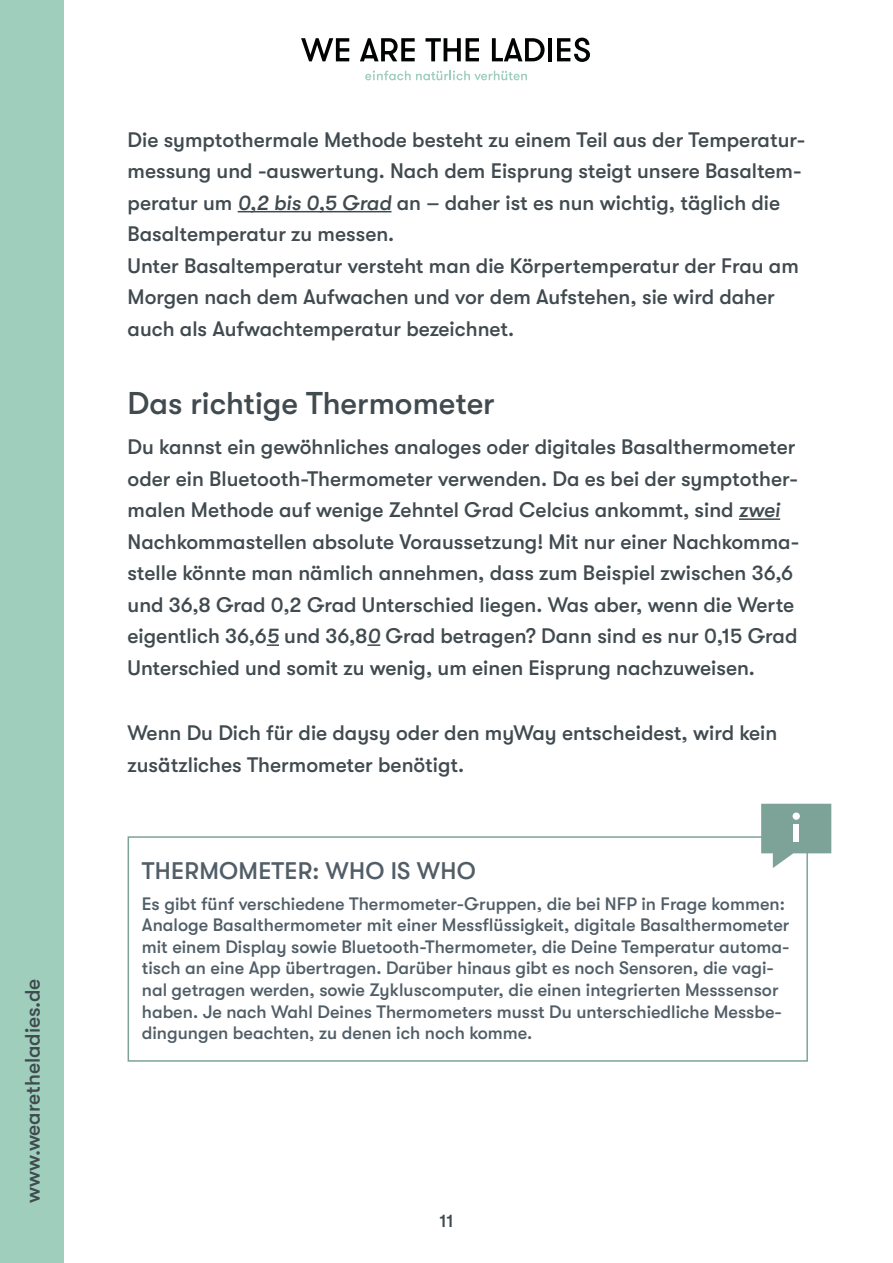
<style>
.page{position:relative;width:893px;height:1263px;background:#fff}
.page>*{position:absolute;margin:0;border:0;box-sizing:border-box;transform-origin:0 0}
.t1{font:500 31.5px "GT Walsheim";color:#404a4f}
.t2{font:500 24px "GT Walsheim";letter-spacing:.01em;color:#515e67}
.t3{font:500 21px/31.5px "GT Walsheim";color:#404a4f}
.t4{font:500 18px/21.6px "GT Walsheim";color:#515e67}
.t5{font:500 18px "GT Walsheim";color:#404a4f}
.s1{font-style:italic}
</style>
<div class="page">
<div style="left:0;top:0;width:64px;height:1263px;background:#9fcfbc"></div>
<svg style="left:301px;top:38px;width:48px;height:23px"></svg>
<svg style="left:360px;top:38px;width:55px;height:23px"></svg>
<svg style="left:425px;top:38px;width:54px;height:23px"></svg>
<svg style="left:492px;top:38px;width:53px;height:23px"></svg>
<hr style="left:548px;top:38px;width:4px;height:23px;background:#010202">
<svg style="left:557px;top:38px;width:33px;height:24px"></svg>
<svg style="left:365px;top:70px;width:162px;height:10px"></svg>
<hr style="left:238px;top:211px;width:153px;height:1px;background:#404a4f">
<hr style="left:739px;top:518px;width:41px;height:2px;background:#404a4f">
<svg style="left:267px;top:644px;width:12px;height:2px"></svg>
<svg style="left:367px;top:644px;width:13px;height:2px"></svg>
<div style="left:128px;top:836px;width:680px;height:226px;border:2px solid #7da399"></div>
<svg style="left:761px;top:804px;width:70px;height:64px"></svg>
<div style="left:793px;top:824px;width:6px;height:18px;background:#fff"></div>
<div style="left:793px;top:812px;width:7px;height:8px;background:#fff;border-radius:50%"></div>
<p class="t3" style="left:17px;top:1203px;width:226px;rotate:-90deg">www.wearetheladies.de</p>
<p class="t3" style="left:128px;top:124px;width:679px">Die symptothermale Methode besteht zu einem Teil aus der Temperatur&shy;messung und -auswertung. Nach dem Eisprung steigt unsere Basaltem&shy;peratur um <span class="s1">0,2 bis 0,5 Grad</span> an – daher ist es nun wichtig, täglich die Basaltemperatur zu messen.<br>Unter Basaltemperatur versteht man die Körpertemperatur der Frau am Morgen nach dem Aufwachen und vor dem Aufstehen, sie wird daher auch als Aufwachtemperatur bezeichnet.</p>
<h1 class="t1" style="left:128px;top:385px;width:369px">Das richtige Thermometer</h1>
<p class="t3" style="left:128px;top:431px;width:673px">Du kannst ein gewöhnliches analoges oder digitales Basalthermometer oder ein Bluetooth-Thermometer verwenden. Da es bei der symptother&shy;malen Methode auf wenige Zehntel Grad Celcius ankommt, sind <span class="s1">zwei </span>Nachkommastellen absolute Voraussetzung! Mit nur einer Nachkomma&shy;stelle könnte man nämlich annehmen, dass zum Beispiel zwischen 36,6 und 36,8 Grad 0,2 Grad Unterschied liegen. Was aber, wenn die Werte eigentlich 36,6<span class="s1">5</span> und 36,8<span class="s1">0</span> Grad betragen? Dann sind es nur 0,15 Grad Unterschied und somit zu wenig, um einen Eisprung nachzuweisen.</p>
<p class="t3" style="left:128px;top:717px;width:651px">Wenn Du Dich für die daysy oder den myWay entscheidest, wird kein zusätzliches Thermometer benötigt.</p>
<p class="t2" style="left:142px;top:858px;width:335px">THERMOMETER: WHO IS WHO</p>
<p class="t4" style="left:142px;top:892px;width:649px">Es gibt fünf verschiedene Thermometer-Gruppen, die bei NFP in Frage kommen:<br>Analoge Basalthermometer mit einer Messflüssigkeit, digitale Basalthermometer mit einem Display sowie Bluetooth-Thermometer, die Deine Temperatur automa&shy;tisch an eine App übertragen. Darüber hinaus gibt es noch Sensoren, die vagi&shy;nal getragen werden, sowie Zykluscomputer, die einen integrierten Messsensor haben. Je nach Wahl Deines Thermometers musst Du unterschiedliche Messbe&shy;dingungen beachten, zu denen ich noch komme.</p>
<p class="t5" style="left:439px;top:1211px;width:16px">11</p>
</div>
